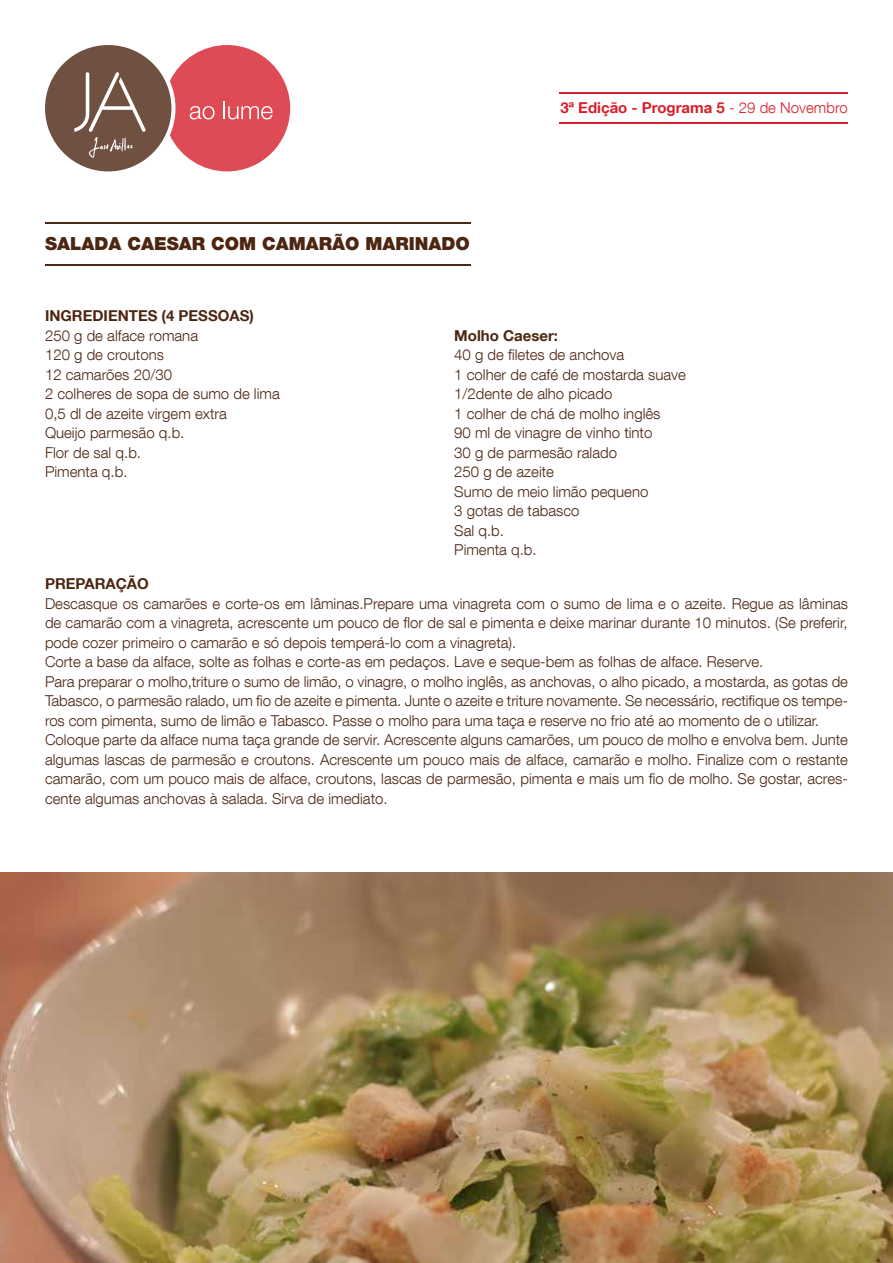
<style>
.page{position:relative;width:893px;height:1263px;background:#fff}
.page>*{position:absolute;margin:0;border:0;box-sizing:border-box;transform-origin:0 0}
.t1{font:900 18px "Helvetica Neue LT Com";color:#4d2612}
.t2{font:300 15px/19.5px "Helvetica Neue LT Com";color:#4d2612}
.t3{font:700 15px "Helvetica Neue LT Com";color:#4d2612}
.t4{font:700 15px "Helvetica Neue LT Com";color:#d71f2b}
.s1{font-weight:300}
</style>
<div class="page">
<div style="left:45px;top:45px;width:126px;height:126px;background:#705141;border-radius:50%"></div>
<svg style="left:170px;top:45px;width:120px;height:126px"></svg>
<svg style="left:74px;top:72px;width:72px;height:86px"></svg>
<hr style="left:45px;top:222px;width:425px;height:2px;background:#4d2612">
<hr style="left:45px;top:264px;width:425px;height:2px;background:#4d2612">
<img style="left:0;top:872px;width:893px;height:391px">
<hr style="left:559px;top:92px;width:289px;height:2px;background:#d71f2b">
<hr style="left:559px;top:122px;width:289px;height:2px;background:#d71f2b">
<p class="t1" style="left:45px;top:233px;width:426px">SALADA CAESAR COM CAMARÃO MARINADO</p>
<p class="t4" style="left:561px;top:98px;width:289px">3ª Edição - Programa 5 <span class="s1">- 29 de Novembro</span></p>
<p class="t3" style="left:45px;top:306px;width:210px">INGREDIENTES (4 PESSOAS)</p>
<p class="t2" style="left:45px;top:325px;width:236px">250 g de alface romana<br>120 g de croutons<br>12 camarões 20/30<br>2 colheres de sopa de sumo de lima<br>0,5 dl de azeite virgem extra<br>Queijo parmesão q.b.<br>Flor de sal q.b.<br>Pimenta q.b.</p>
<p class="t3" style="left:454px;top:326px;width:105px">Molho Caeser:</p>
<p class="t2" style="left:454px;top:345px;width:233px">40 g de filetes de anchova<br>1 colher de café de mostarda suave<br>1/2dente de alho picado<br>1 colher de chá de molho inglês<br>90 ml de vinagre de vinho tinto<br>30 g de parmesão ralado<br>250 g de azeite<br>Sumo de meio limão pequeno<br>3 gotas de tabasco<br>Sal q.b.<br>Pimenta q.b.</p>
<p class="t3" style="left:45px;top:574px;width:105px">PREPARAÇÃO</p>
<p class="t2" style="left:45px;top:593px;width:805px">Descasque os camarões e corte-os em lâminas.Prepare uma vinagreta com o sumo de lima e o azeite. Regue as lâminas de camarão com a vinagreta, acrescente um pouco de flor de sal e pimenta e deixe marinar durante 10 minutos. (Se preferir, pode cozer primeiro o camarão e só depois temperá-lo com a vinagreta).<br>Corte a base da alface, solte as folhas e corte-as em pedaços. Lave e seque-bem as folhas de alface. Reserve.<br>Para preparar o molho,triture o sumo de limão, o vinagre, o molho inglês, as anchovas, o alho picado, a mostarda, as gotas de Tabasco, o parmesão ralado, um fio de azeite e pimenta. Junte o azeite e triture novamente. Se necessário, rectifique os tempe&shy;ros com pimenta, sumo de limão e Tabasco. Passe o molho para uma taça e reserve no frio até ao momento de o utilizar.<br>Coloque parte da alface numa taça grande de servir. Acrescente alguns camarões, um pouco de molho e envolva bem. Junte algumas lascas de parmesão e croutons. Acrescente um pouco mais de alface, camarão e molho. Finalize com o restante camarão, com um pouco mais de alface, croutons, lascas de parmesão, pimenta e mais um fio de molho. Se gostar, acres&shy;cente algumas anchovas à salada. Sirva de imediato.</p>
</div>
